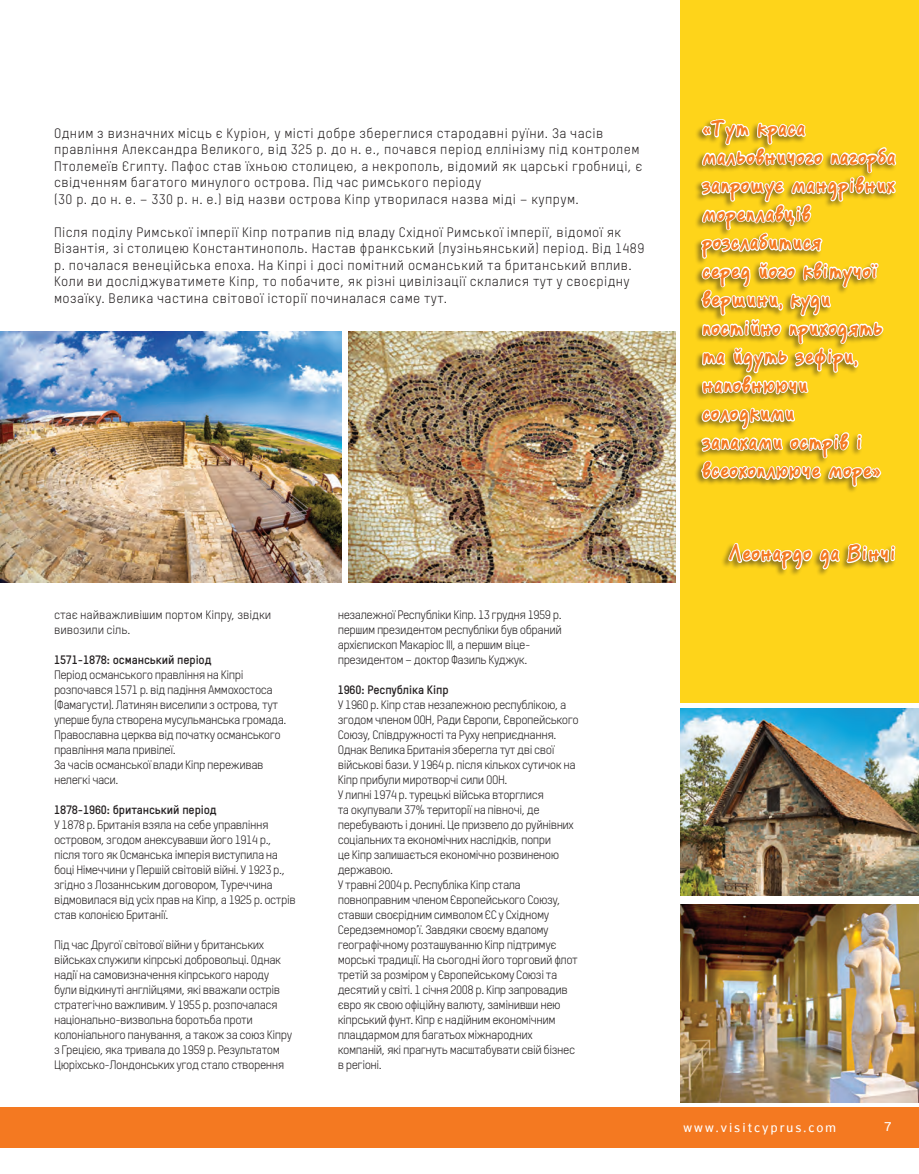
<style>
.page{position:relative;width:919px;height:1174px;background:#fff}
.page>*{position:absolute;margin:0;border:0;box-sizing:border-box;transform-origin:0 0}
.t1{font:700 22.5px/28.5px "PF Reminder Pro";letter-spacing:.025em;color:#f47921;scale:.94 1}
.t2{font:13.5px/16.5px "T Star Pro";letter-spacing:.03em;color:#231f20}
.t3{font:13.5px "PF Highway Sans Pro";letter-spacing:.15em;color:#fff}
.t4{font:12px/15px "T Star Pro";letter-spacing:-.04em;color:#231f20}
.t5{font:700 12px "T Star Pro";letter-spacing:-.01em;color:#231f20}
.t6{font:12px/15px "T Star Pro";letter-spacing:-.01em;color:#231f20}
</style>
<div class="page">
<img style="left:680px;top:905px;width:238px;height:197px">
<img style="left:348px;top:332px;width:327px;height:250px">
<img style="left:0;top:332px;width:341px;height:250px">
<div style="left:680px;top:0;width:238px;height:702px;background:#fed41a"></div>
<svg style="left:699px;top:119px;width:198px;height:373px"></svg>
<svg style="left:726px;top:543px;width:170px;height:32px"></svg>
<div style="left:0;top:1107px;width:918px;height:40px;background:#f47921"></div>
<img style="left:680px;top:709px;width:238px;height:186px">
<p class="t2" style="left:54px;top:124px;width:589px">Одним з визначних місць є Куріон, у місті добре збереглися стародавні руїни. За часів правління Александра Великого, від 325 р. до н. е., почався період еллінізму під контролем Птолемеїв Єгипту. Пафос став їхньою столицею, а некрополь, відомий як царські гробниці, є свідченням багатого минулого острова. Під час римського періоду<br>(30 р. до н. е. – 330 р. н. е.) від назви острова Кіпр утворилася назва міді – купрум.</p>
<p class="t2" style="left:54px;top:223px;width:591px">Після поділу Римської імперії Кіпр потрапив під владу Східної Римської імперії, відомої як Візантія, зі столицею Константинополь. Настав франкський (лузіньянський) період. Від 1489 р. почалася венеційська епоха. На Кіпрі і досі помітний османський та британський вплив.<br>Коли ви досліджуватимете Кіпр, то побачите, як різні цивілізації склалися тут у своєрідну мозаїку. Велика частина світової історії починалася саме тут.</p>
<p class="t6" style="left:54px;top:606px;width:219px">стає найважливішим портом Кіпру, звідки вивозили сіль.</p>
<p class="t5" style="left:54px;top:651px;width:159px">1571-1878: османський період</p>
<p class="t4" style="left:54px;top:666px;width:234px">Період османського правління на Кіпрі розпочався 1571 р. від падіння Аммохостоса (Фамагусти). Латинян виселили з острова, тут уперше була створена мусульманська громада.<br>Православна церква від початку османського правління мала привілеї.<br>За часів османської влади Кіпр переживав нелегкі часи.</p>
<p class="t5" style="left:54px;top:801px;width:164px">1878-1960: британський період</p>
<p class="t4" style="left:54px;top:816px;width:243px">У 1878 р. Британія взяла на себе управління островом, згодом анексувавши його 1914 р., після того як Османська імперія виступила на боці Німеччини у Першій світовій війні. У 1923 р., згідно з Лозаннським договором, Туреччина відмовилася від усіх прав на Кіпр, а 1925 р. острів став колонією Британії.</p>
<p class="t4" style="left:54px;top:936px;width:240px">Під час Другої світової війни у британських військах служили кіпрські добровольці. Однак надії на самовизначення кіпрського народу були відкинуті англійцями, які вважали острів стратегічно важливим. У 1955 р. розпочалася національно-визвольна боротьба проти колоніального панування, а також за союз Кіпру з Грецією, яка тривала до 1959 р. Результатом Цюріхсько-Лондонських угод стало створення</p>
<p class="t4" style="left:338px;top:606px;width:225px">незалежної Республіки Кіпр. 13 грудня 1959 р. першим президентом республіки був обраний архієпископ Макаріос III, а першим віце&shy;президентом – доктор Фазиль Куджук.</p>
<p class="t5" style="left:338px;top:681px;width:112px">1960: Республіка Кіпр</p>
<p class="t4" style="left:338px;top:696px;width:243px">У 1960 р. Кіпр став незалежною республікою, а згодом членом ООН, Ради Європи, Європейського Союзу, Співдружності та Руху неприєднання.<br>Однак Велика Британія зберегла тут дві свої військові бази. У 1964 р. після кількох сутичок на Кіпр прибули миротворчі сили ООН.</p>
<p class="t4" style="left:338px;top:786px;width:238px">У липні 1974 р. турецькі війська вторглися<br>та окупували 37% території на півночі, де перебувають і донині. Це призвело до руйнівних соціальних та економічних наслідків, попри<br>це Кіпр залишається економічно розвиненою державою.</p>
<p class="t4" style="left:338px;top:876px;width:242px">У травні 2004 р. Республіка Кіпр стала повноправним членом Європейського Союзу, ставши своєрідним символом ЄС у Східному Середземномор’ї. Завдяки своєму вдалому географічному розташуванню Кіпр підтримує морські традиції. На сьогодні його торговий флот третій за розміром у Європейському Союзі та десятий у світі. 1 січня 2008 р. Кіпр запровадив євро як свою офіційну валюту, замінивши нею кіпрський фунт. Кіпр є надійним економічним плацдармом для багатьох міжнародних компаній, які прагнуть масштабувати свій бізнес в регіоні.</p>
<p class="t1" style="left:702px;top:115px;width:207px">«Тут краса мальовничого пагорба запрошує мандрівних мореплавців розслабитися<br>серед його квітучої вершини, куди постійно приходять та йдуть зефіри, наповнюючи солодкими<br>запахами острів і всеохоплююче море»</p>
<p class="t1" style="left:728px;top:540px;width:179px">Леонардо да Вінчі</p>
<p class="t3" style="left:683px;top:1119px;width:154px">www.visitcyprus.com</p>
<p class="t3" style="left:883px;top:1118px;width:10px">7</p>
</div>
